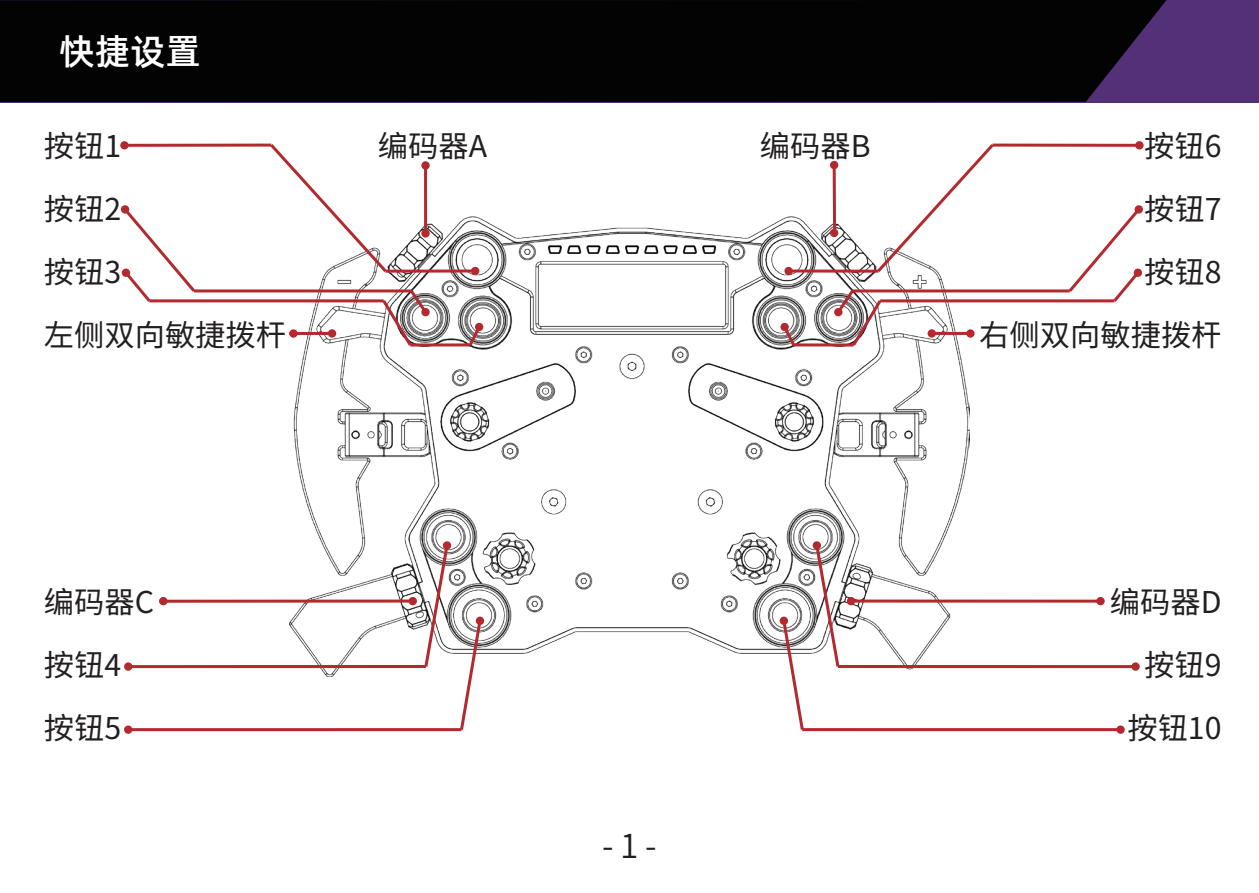
<style>
.page{position:relative;width:1259px;height:893px;background:#fff}
.page>*{position:absolute;margin:0;border:0;box-sizing:border-box;transform-origin:0 0}
.t1{font:36px "Alibaba Pu Hui Ti M";color:#fff}
.t2{font:33px "Source Han Sans CN";color:#231f20}
.t3{font:30px/63px "Source Han Sans CN";color:#231f20}
</style>
<div class="page">
<div style="left:1px;top:0;width:1258px;height:102px;background:#533077"></div>
<div style="left:0;top:0;width:1166px;height:102px;background:#030303"></div>
<img style="left:289px;top:216px;width:680px;height:461px">
<div style="left:421px;top:229px;width:9px;height:9px;background:#b3292e;border-radius:50%"></div>
<hr style="left:424px;top:165px;width:3px;height:68px;background:#b3292e">
<svg style="left:832px;top:169px;width:4px;height:60px"></svg>
<div style="left:830px;top:229px;width:8px;height:8px;background:#b3292e;border-radius:50%"></div>
<svg style="left:267px;top:143px;width:123px;height:132px"></svg>
<svg style="left:385px;top:269px;width:86px;height:4px"></svg>
<hr style="left:194px;top:289px;width:217px;height:3px;background:#b3292e">
<hr style="left:149px;top:299px;width:235px;height:3px;background:#b3292e">
<svg style="left:379px;top:287px;width:51px;height:62px"></svg>
<hr style="left:410px;top:343px;width:60px;height:3px;background:#b3292e">
<svg style="left:466px;top:323px;width:17px;height:26px"></svg>
<svg style="left:121px;top:205px;width:77px;height:98px"></svg>
<hr style="left:289px;top:332px;width:43px;height:3px;background:#b3292e">
<hr style="left:159px;top:600px;width:254px;height:3px;background:#b3292e">
<svg style="left:422px;top:542px;width:28px;height:128px"></svg>
<hr style="left:132px;top:665px;width:294px;height:3px;background:#b3292e">
<svg style="left:458px;top:617px;width:25px;height:115px"></svg>
<hr style="left:132px;top:728px;width:329px;height:3px;background:#b3292e">
<hr style="left:124px;top:144px;width:147px;height:3px;background:#b3292e">
<div style="left:421px;top:161px;width:9px;height:9px;background:#b3292e;border-radius:50%"></div>
<div style="left:830px;top:161px;width:8px;height:8px;background:#b3292e;border-radius:50%"></div>
<div style="left:471px;top:267px;width:8px;height:8px;background:#b3292e;border-radius:50%"></div>
<div style="left:120px;top:141px;width:9px;height:8px;background:#b3292e;border-radius:50%"></div>
<div style="left:121px;top:205px;width:8px;height:9px;background:#b3292e;border-radius:50%"></div>
<div style="left:122px;top:269px;width:8px;height:8px;background:#b3292e;border-radius:50%"></div>
<div style="left:289px;top:329px;width:8px;height:9px;background:#b3292e;border-radius:50%"></div>
<div style="left:421px;top:308px;width:9px;height:8px;background:#b3292e;border-radius:50%"></div>
<div style="left:475px;top:323px;width:8px;height:8px;background:#b3292e;border-radius:50%"></div>
<div style="left:328px;top:329px;width:8px;height:9px;background:#b3292e;border-radius:50%"></div>
<div style="left:408px;top:597px;width:9px;height:8px;background:#b3292e;border-radius:50%"></div>
<div style="left:443px;top:541px;width:8px;height:9px;background:#b3292e;border-radius:50%"></div>
<div style="left:476px;top:617px;width:8px;height:8px;background:#b3292e;border-radius:50%"></div>
<div style="left:159px;top:597px;width:8px;height:8px;background:#b3292e;border-radius:50%"></div>
<div style="left:124px;top:662px;width:8px;height:9px;background:#b3292e;border-radius:50%"></div>
<div style="left:124px;top:725px;width:8px;height:9px;background:#b3292e;border-radius:50%"></div>
<svg style="left:874px;top:143px;width:122px;height:132px"></svg>
<svg style="left:793px;top:269px;width:85px;height:4px"></svg>
<hr style="left:852px;top:289px;width:217px;height:3px;background:#b3292e">
<hr style="left:880px;top:299px;width:234px;height:3px;background:#b3292e">
<svg style="left:834px;top:287px;width:50px;height:62px"></svg>
<hr style="left:793px;top:343px;width:60px;height:3px;background:#b3292e">
<svg style="left:780px;top:323px;width:17px;height:26px"></svg>
<svg style="left:1065px;top:212px;width:78px;height:91px"></svg>
<hr style="left:931px;top:332px;width:40px;height:3px;background:#b3292e">
<hr style="left:851px;top:600px;width:251px;height:3px;background:#b3292e">
<svg style="left:813px;top:542px;width:28px;height:128px"></svg>
<hr style="left:838px;top:665px;width:294px;height:3px;background:#b3292e">
<svg style="left:780px;top:617px;width:26px;height:115px"></svg>
<hr style="left:802px;top:728px;width:318px;height:3px;background:#b3292e">
<hr style="left:992px;top:144px;width:147px;height:3px;background:#b3292e">
<div style="left:784px;top:267px;width:9px;height:8px;background:#b3292e;border-radius:50%"></div>
<div style="left:1135px;top:141px;width:8px;height:8px;background:#b3292e;border-radius:50%"></div>
<div style="left:1134px;top:205px;width:9px;height:9px;background:#b3292e;border-radius:50%"></div>
<div style="left:1133px;top:269px;width:9px;height:8px;background:#b3292e;border-radius:50%"></div>
<div style="left:966px;top:329px;width:8px;height:9px;background:#b3292e;border-radius:50%"></div>
<div style="left:834px;top:308px;width:8px;height:8px;background:#b3292e;border-radius:50%"></div>
<div style="left:780px;top:323px;width:9px;height:8px;background:#b3292e;border-radius:50%"></div>
<svg style="left:927px;top:329px;width:9px;height:9px"></svg>
<div style="left:847px;top:597px;width:8px;height:8px;background:#b3292e;border-radius:50%"></div>
<svg style="left:812px;top:541px;width:9px;height:9px"></svg>
<div style="left:779px;top:617px;width:9px;height:8px;background:#b3292e;border-radius:50%"></div>
<div style="left:1096px;top:597px;width:8px;height:8px;background:#b3292e;border-radius:50%"></div>
<div style="left:1131px;top:662px;width:8px;height:9px;background:#b3292e;border-radius:50%"></div>
<div style="left:1116px;top:725px;width:8px;height:9px;background:#b3292e;border-radius:50%"></div>
<p class="t1" style="left:59px;top:24px;width:143px">快捷设置</p>
<p class="t3" style="left:44px;top:115px;width:79px">按钮1</p>
<p class="t3" style="left:378px;top:115px;width:111px">编码器A</p>
<p class="t3" style="left:760px;top:115px;width:112px">编码器B</p>
<p class="t3" style="left:44px;top:178px;width:244px">按钮2<br>按钮3<br>左侧双向敏捷拨杆</p>
<p class="t3" style="left:44px;top:571px;width:112px">编码器C按钮4按钮5</p>
<p class="t2" style="left:602px;top:828px;width:56px">-1-</p>
<p class="t3" style="left:979px;top:115px;width:244px;text-align:right">按钮6<br>按钮7<br>按钮8<br>右侧双向敏捷拨杆</p>
<p class="t3" style="left:1110px;top:571px;width:113px;text-align:right">编码器D按钮9按钮10</p>
</div>
